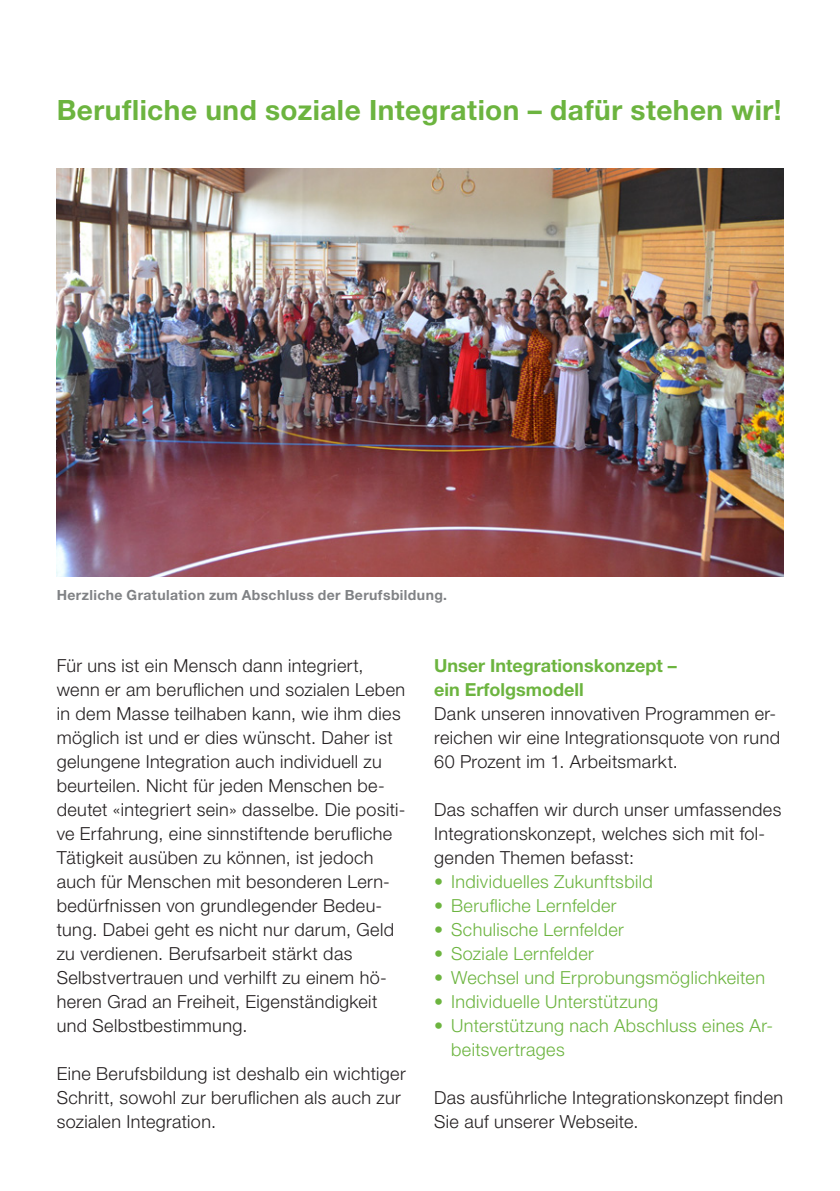
<style>
.page{position:relative;width:840px;height:1191px;background:#fff}
.page>*{position:absolute;margin:0;border:0;box-sizing:border-box;transform-origin:0 0}
.t1{font:700 28px "Helvetica Neue LT Std";letter-spacing:.015em;color:#6cb43f}
.t2{font:300 18px/24px "Helvetica Neue LT Std";letter-spacing:.02em;color:#231f20}
.t3{font:300 18px/24px "Helvetica Neue LT Std";letter-spacing:.02em;color:#6cb43f}
.t4{font:700 18px/24px "Helvetica Neue LT Std";color:#6cb43f}
.t5{font:700 14px "Helvetica Neue LT Std";letter-spacing:.03em;color:#808285}
</style>
<div class="page">
<img style="left:57px;top:168px;width:725px;height:408px">
<h1 class="t1" style="left:57px;top:93px;width:725px">Berufliche und soziale Integration – dafür stehen wir!</h1>
<p class="t5" style="left:57px;top:586px;width:391px">Herzliche Gratulation zum Abschluss der Berufsbildung.</p>
<p class="t2" style="left:57px;top:653px;width:350px">Für uns ist ein Mensch dann integriert, wenn er am beruflichen und sozialen Leben in dem Masse teilhaben kann, wie ihm dies möglich ist und er dies wünscht. Daher ist gelungene Integration auch individuell zu beurteilen. Nicht für jeden Menschen be&shy;deutet «integriert sein» dasselbe. Die positi&shy;ve Erfahrung, eine sinnstiftende berufliche Tätigkeit ausüben zu können, ist jedoch auch für Menschen mit besonderen Lern&shy;bedürfnissen von grundlegender Bedeu&shy;tung. Dabei geht es nicht nur darum, Geld zu verdienen. Berufsarbeit stärkt das Selbstvertrauen und verhilft zu einem hö&shy;heren Grad an Freiheit, Eigenständigkeit und Selbstbestimmung.</p>
<p class="t2" style="left:57px;top:1061px;width:350px">Eine Berufsbildung ist deshalb ein wichtiger<br>Schritt, sowohl zur beruflichen als auch zur sozialen Integration.</p>
<p class="t4" style="left:434px;top:653px;width:244px">Unser Integrationskonzept – ein Erfolgsmodell</p>
<p class="t2" style="left:434px;top:701px;width:347px">Dank unseren innovativen Programmen er&shy;reichen wir eine Integrationsquote von rund<br>60 Prozent im 1. Arbeitsmarkt.</p>
<p class="t2" style="left:434px;top:797px;width:348px">Das schaffen wir durch unser umfassendes<br>Integrationskonzept, welches sich mit fol&shy;genden Themen befasst:</p>
<p class="t3" style="left:434px;top:869px;width:220px">• Individuelles Zukunftsbild</p>
<p class="t3" style="left:434px;top:893px;width:184px">• Berufliche Lernfelder</p>
<p class="t3" style="left:434px;top:917px;width:191px">• Schulische Lernfelder</p>
<p class="t3" style="left:434px;top:941px;width:161px">• Soziale Lernfelder</p>
<p class="t3" style="left:434px;top:965px;width:332px">• Wechsel und Erprobungsmöglichkeiten</p>
<p class="t3" style="left:434px;top:989px;width:225px">• Individuelle Unterstützung</p>
<p class="t3" style="left:451px;top:1013px;width:323px;text-indent:-17px">• Unterstützung nach Abschluss eines Ar&shy;beitsvertrages</p>
<p class="t2" style="left:434px;top:1085px;width:350px">Das ausführliche Integrationskonzept finden<br>Sie auf unserer Webseite.</p>
</div>
